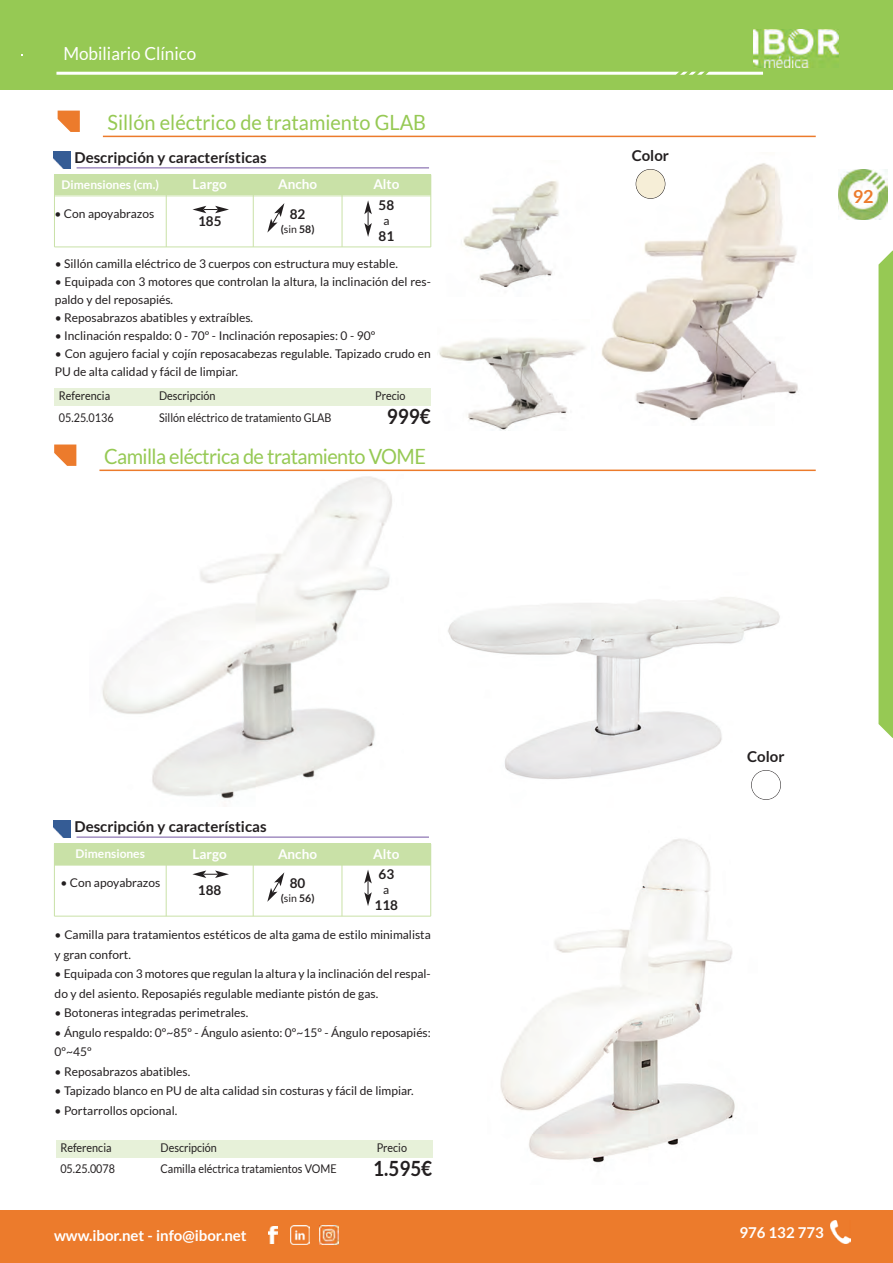
<style>
.page{position:relative;width:893px;height:1263px;background:#fff}
.page>*{position:absolute;margin:0;border:0;box-sizing:border-box;transform-origin:0 0}
.t1{font:21px "Lato";letter-spacing:-.03em;color:#96c954;scale:.95 1}
.t2{font:21px "Lato";color:#96c954;scale:.95 1}
.t3{font:700 21px "Lato";color:#231f20;scale:.9 1}
.t4{font:18px "Lato";color:#fff;scale:.95 1}
.t5{font:700 18px "Lato";color:#ec7b2c}
.t6{font:700 15px "Lato";color:#231f20}
.t7{font:700 15px "Lato";color:#fff}
.t8{font:700 13.5px "Lato";color:#fff}
.t9{font:700 13.5px "Lato";color:#231f20}
.t10{font:12px/19.5px "Lato";color:#231f20}
.t11{font:12px "Lato";color:#231f20;scale:.9 1}
.t12{font:700 12px "Lato";color:#fff}
.t13{font:700 10.5px "Lato";color:#231f20}
.s1{font-weight:400}
</style>
<div class="page">
<div style="left:54px;top:175px;width:112px;height:21px;background:#c9e1a7"></div>
<div style="left:166px;top:175px;width:87px;height:21px;background:#c9e1a7"></div>
<div style="left:253px;top:175px;width:89px;height:21px;background:#c9e1a7"></div>
<div style="left:342px;top:175px;width:89px;height:21px;background:#c9e1a7"></div>
<hr style="left:54px;top:175px;width:1px;height:72px;background:#c9e1a7">
<hr style="left:166px;top:175px;width:1px;height:72px;background:#c9e1a7">
<hr style="left:253px;top:175px;width:1px;height:72px;background:#c9e1a7">
<hr style="left:342px;top:175px;width:1px;height:72px;background:#c9e1a7">
<hr style="left:431px;top:175px;width:1px;height:72px;background:#c9e1a7">
<hr style="left:54px;top:174px;width:377px;height:1px;background:#c9e1a7">
<hr style="left:54px;top:196px;width:377px;height:1px;background:#c9e1a7">
<hr style="left:54px;top:247px;width:377px;height:1px;background:#c9e1a7">
<svg style="left:364px;top:200px;width:8px;height:37px"></svg>
<svg style="left:267px;top:203px;width:17px;height:30px"></svg>
<svg style="left:192px;top:206px;width:37px;height:7px"></svg>
<div style="left:54px;top:151px;width:17px;height:17px;background:#355c95"></div>
<img style="left:54px;top:159px;width:9px;height:9px">
<hr style="left:77px;top:168px;width:352px;height:1px;background:#7356a3">
<img style="left:601px;top:163px;width:197px;height:259px">
<img style="left:463px;top:181px;width:96px;height:106px">
<img style="left:439px;top:338px;width:147px;height:92px">
<svg style="left:58px;top:111px;width:22px;height:21px"></svg>
<hr style="left:103px;top:136px;width:713px;height:1px;background:#ec7b2c">
<div style="left:55px;top:388px;width:100px;height:17px;background:#e7f1d9"></div>
<div style="left:155px;top:388px;width:191px;height:17px;background:#e7f1d9"></div>
<div style="left:346px;top:388px;width:85px;height:17px;background:#e7f1d9"></div>
<img style="left:102px;top:476px;width:290px;height:323px">
<img style="left:448px;top:597px;width:333px;height:203px">
<img style="left:500px;top:839px;width:235px;height:324px">
<div style="left:0;top:0;width:893px;height:90px;background:#96c954"></div>
<hr style="left:56px;top:72px;width:707px;height:3px;background:#fff">
<svg style="left:670px;top:71px;width:46px;height:4px"></svg>
<img style="left:839px;top:170px;width:48px;height:50px">
<svg style="left:878px;top:251px;width:15px;height:487px;background:#9ccc5e"></svg>
<svg style="left:54px;top:444px;width:22px;height:22px"></svg>
<hr style="left:99px;top:470px;width:717px;height:1px;background:#ec7b2c">
<div style="left:54px;top:844px;width:112px;height:21px;background:#c9e1a7"></div>
<div style="left:166px;top:844px;width:87px;height:21px;background:#c9e1a7"></div>
<div style="left:253px;top:844px;width:89px;height:21px;background:#c9e1a7"></div>
<div style="left:342px;top:844px;width:89px;height:21px;background:#c9e1a7"></div>
<hr style="left:54px;top:844px;width:1px;height:72px;background:#c9e1a7">
<hr style="left:166px;top:844px;width:1px;height:72px;background:#c9e1a7">
<hr style="left:253px;top:844px;width:1px;height:72px;background:#c9e1a7">
<hr style="left:342px;top:844px;width:1px;height:72px;background:#c9e1a7">
<hr style="left:430px;top:844px;width:1px;height:72px;background:#c9e1a7">
<hr style="left:54px;top:843px;width:377px;height:1px;background:#c9e1a7">
<hr style="left:54px;top:865px;width:377px;height:1px;background:#c9e1a7">
<hr style="left:54px;top:916px;width:377px;height:1px;background:#c9e1a7">
<svg style="left:364px;top:870px;width:8px;height:36px"></svg>
<svg style="left:267px;top:872px;width:17px;height:30px"></svg>
<svg style="left:192px;top:870px;width:37px;height:8px"></svg>
<img style="left:54px;top:821px;width:17px;height:16px">
<hr style="left:76px;top:837px;width:353px;height:1px;background:#7356a3">
<div style="left:56px;top:1140px;width:100px;height:17px;background:#e7f1d9"></div>
<div style="left:156px;top:1140px;width:191px;height:17px;background:#e7f1d9"></div>
<div style="left:347px;top:1140px;width:85px;height:17px;background:#e7f1d9"></div>
<div style="left:636px;top:169px;width:29px;height:30px;background:#f6eed7;border-radius:50%"></div>
<div style="left:636px;top:169px;width:29px;height:30px;border:1px solid #231f20;border-radius:50%"></div>
<div style="left:751px;top:770px;width:30px;height:30px;background:#fff;border-radius:50%"></div>
<div style="left:751px;top:770px;width:30px;height:30px;border:1px solid #231f20;border-radius:50%"></div>
<hr style="left:0;top:1210px;width:2px;height:53px;background:#ec7b2c">
<div style="left:2px;top:1210px;width:891px;height:53px;background:#ec7b2c"></div>
<img style="left:269px;top:1226px;width:8px;height:17px">
<img style="left:320px;top:1225px;width:18px;height:19px">
<img style="left:291px;top:1225px;width:18px;height:19px">
<img style="left:831px;top:1221px;width:19px;height:22px">
<h2 class="t4" style="left:63px;top:42px;width:141px">Mobiliario Clínico</h2>
<h1 class="t2" style="left:108px;top:109px;width:337px">Sillón eléctrico de tratamiento GLAB</h1>
<p class="t6" style="left:75px;top:148px;width:194px">Descripción y características</p>
<p class="t12" style="left:62px;top:177px;width:99px">Dimensiones (cm.)</p>
<p class="t8" style="left:193px;top:176px;width:36px">Largo</p>
<p class="t8" style="left:278px;top:176px;width:41px">Ancho</p>
<p class="t8" style="left:373px;top:176px;width:28px">Alto</p>
<p class="t10" style="left:54px;top:203px;width:101px">• Con apoyabrazos</p>
<p class="t9" style="left:379px;top:197px;width:17px">58</p>
<p class="t10" style="left:383px;top:211px;width:8px">a</p>
<p class="t9" style="left:379px;top:227px;width:17px">81</p>
<p class="t9" style="left:290px;top:206px;width:17px">82</p>
<p class="t13" style="left:281px;top:222px;width:35px">(<span class="s1">sin</span> 58)</p>
<p class="t9" style="left:198px;top:212px;width:25px">185</p>
<p class="t10" style="left:55px;top:253px;width:345px">• Sillón camilla eléctrico de 3 cuerpos con estructura muy estable.</p>
<p class="t10" style="left:55px;top:272px;width:378px;line-height:18px">• Equipada con 3 motores que controlan la altura, la inclinación del res&shy;paldo y del reposapiés.</p>
<p class="t10" style="left:55px;top:307px;width:200px">• Reposabrazos abatibles y extraíbles.</p>
<p class="t10" style="left:55px;top:325px;width:322px">• Inclinación respaldo: 0 - 70º - Inclinación reposapies: 0 - 90º</p>
<p class="t10" style="left:55px;top:344px;width:378px;line-height:18px">• Con agujero facial y cojín reposacabezas regulable. Tapizado crudo en<br>PU de alta calidad y fácil de limpiar.</p>
<p class="t11" style="left:59px;top:389px;width:58px">Referencia</p>
<p class="t11" style="left:159px;top:389px;width:64px">Descripción</p>
<p class="t11" style="left:375px;top:389px;width:35px">Precio</p>
<p class="t11" style="left:59px;top:410px;width:62px">05.25.0136</p>
<p class="t11" style="left:159px;top:410px;width:193px">Sillón eléctrico de tratamiento GLAB</p>
<h1 class="t3" style="left:387px;top:404px;width:50px">999€</h1>
<h1 class="t1" style="left:104px;top:443px;width:340px">Camilla eléctrica de tratamiento VOME</h1>
<p class="t6" style="left:632px;top:146px;width:39px">Color</p>
<h2 class="t5" style="left:853px;top:185px;width:22px">92</h2>
<p class="t6" style="left:74px;top:817px;width:194px">Descripción y características</p>
<p class="t12" style="left:76px;top:846px;width:71px">Dimensiones</p>
<p class="t8" style="left:193px;top:845px;width:36px">Largo</p>
<p class="t8" style="left:278px;top:845px;width:41px">Ancho</p>
<p class="t8" style="left:373px;top:845px;width:28px">Alto</p>
<p class="t10" style="left:60px;top:873px;width:101px">• Con apoyabrazos</p>
<p class="t9" style="left:378px;top:866px;width:17px">63</p>
<p class="t10" style="left:383px;top:880px;width:8px">a</p>
<p class="t9" style="left:375px;top:897px;width:25px">118</p>
<p class="t9" style="left:290px;top:875px;width:17px">80</p>
<p class="t13" style="left:281px;top:891px;width:35px">(<span class="s1">sin</span> 56)</p>
<p class="t9" style="left:198px;top:881px;width:25px">188</p>
<p class="t10" style="left:55px;top:925px;width:378px">• Camilla para tratamientos estéticos de alta gama de estilo minimalista y gran confort.</p>
<p class="t10" style="left:55px;top:964px;width:378px">• Equipada con 3 motores que regulan la altura y la inclinación del respal&shy;do y del asiento. Reposapiés regulable mediante pistón de gas.</p>
<p class="t10" style="left:55px;top:1003px;width:195px">• Botoneras integradas perimetrales.</p>
<p class="t10" style="left:55px;top:1022px;width:378px">• Ángulo respaldo: 0º~85º - Ángulo asiento: 0º~15º - Ángulo reposapiés:<br>0º~45º</p>
<p class="t10" style="left:55px;top:1061px;width:137px">• Reposabrazos abatibles.</p>
<p class="t10" style="left:55px;top:1081px;width:361px">• Tapizado blanco en PU de alta calidad sin costuras y fácil de limpiar.</p>
<p class="t10" style="left:55px;top:1100px;width:124px">• Portarrollos opcional.</p>
<p class="t11" style="left:60px;top:1140px;width:58px">Referencia</p>
<p class="t11" style="left:161px;top:1140px;width:64px">Descripción</p>
<p class="t11" style="left:377px;top:1140px;width:35px">Precio</p>
<p class="t11" style="left:60px;top:1161px;width:62px">05.25.0078</p>
<p class="t11" style="left:161px;top:1161px;width:197px">Camilla eléctrica tratamientos VOME</p>
<h1 class="t3" style="left:373px;top:1155px;width:67px">1.595€</h1>
<p class="t6" style="left:747px;top:747px;width:39px">Color</p>
<p class="t7" style="left:54px;top:1226px;width:194px">www.ibor.net - info@ibor.net</p>
<p class="t7" style="left:739px;top:1223px;width:86px">976 132 773</p>
</div>
